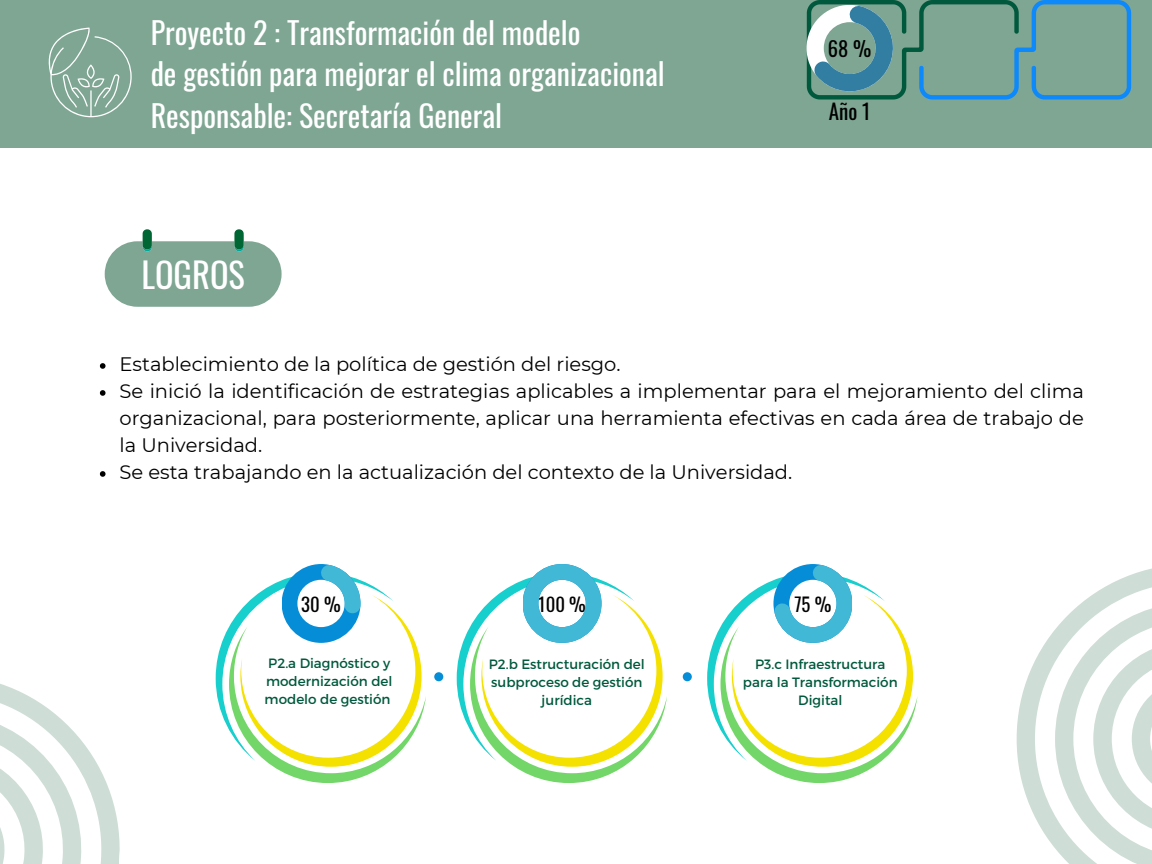
<style>
.page{position:relative;width:1152px;height:864px;background:#fff}
.page>*{position:absolute;margin:0;border:0;box-sizing:border-box;transform-origin:0 0}
.t1{font:34.5px "Oswald";color:#fff}
.t2{font:30px/41.7px "Oswald";color:#fff}
.t3{font:21px "Oswald";color:#000}
.t4{font:20.55px "Oswald";color:#000}
.t5{font:19.5px/27px "Montserrat";color:#000;text-align:justify}
.t6{font:18.75px "Oswald";color:#000}
.t7{font:13.5px/18px "Montserrat";color:#00593d;text-align:center}
</style>
<div class="page">
<div style="left:0;top:0;width:1152px;height:148px;background:#7ea692"></div>
<svg style="left:807px;top:0;width:324px;height:99px"></svg>
<svg style="left:48px;top:28px;width:84px;height:89px"></svg>
<svg style="left:216px;top:564px;width:210px;height:219px"></svg>
<svg style="left:457px;top:564px;width:210px;height:219px"></svg>
<svg style="left:707px;top:564px;width:210px;height:219px"></svg>
<div style="left:434px;top:672px;width:9px;height:9px;background:#058dd8;border-radius:50%"></div>
<div style="left:683px;top:672px;width:9px;height:9px;background:#058dd8;border-radius:50%"></div>
<svg style="left:105px;top:229px;width:176px;height:78px"></svg>
<svg style="left:100px;top:363px;width:6px;height:6px"></svg>
<svg style="left:100px;top:390px;width:6px;height:6px"></svg>
<svg style="left:100px;top:471px;width:6px;height:6px"></svg>
<svg style="left:1017px;top:568px;width:135px;height:296px"></svg>
<svg style="left:0;top:684px;width:120px;height:180px"></svg>
<p class="t2" style="left:151px;top:10px;width:516px">Proyecto 2 : Transformación del modelo<br>de gestión para mejorar el clima organizacional<br>Responsable: Secretaría General</p>
<p class="t1" style="left:141px;top:247px;width:105px">LOGROS</p>
<p class="t4" style="left:828px;top:33px;width:45px">68 %</p>
<h3 class="t3" style="left:829px;top:95px;width:43px">Año 1</h3>
<p class="t5" style="left:120px;top:351px;width:503px">Establecimiento de la política de gestión del riesgo.</p>
<h1 class="t5" style="left:120px;top:378px;width:966px">Se inició la identificación de estrategias aplicables a implementar para el mejoramiento del clima organizacional, para posteriormente, aplicar una herramienta efectivas en cada área de trabajo de la Universidad.</h1>
<p class="t5" style="left:120px;top:459px;width:674px">Se esta trabajando en la actualización del contexto de la Universidad.</p>
<p class="t6" style="left:301px;top:589px;width:41px">30 %</p>
<p class="t6" style="left:538px;top:589px;width:49px">100 %</p>
<p class="t6" style="left:794px;top:589px;width:39px">75 %</p>
<p class="t7" style="left:265px;top:653px;width:129px;text-align:left">P2.a Diagnóstico y modernización del modelo de gestión</p>
<h2 class="t7" style="left:489px;top:654px;width:158px">P2.b Estructuración del subproceso de gestión jurídica</h2>
<p class="t7" style="left:743px;top:654px;width:156px">P3.c Infraestructura para la Transformación<br>Digital</p>
</div>
